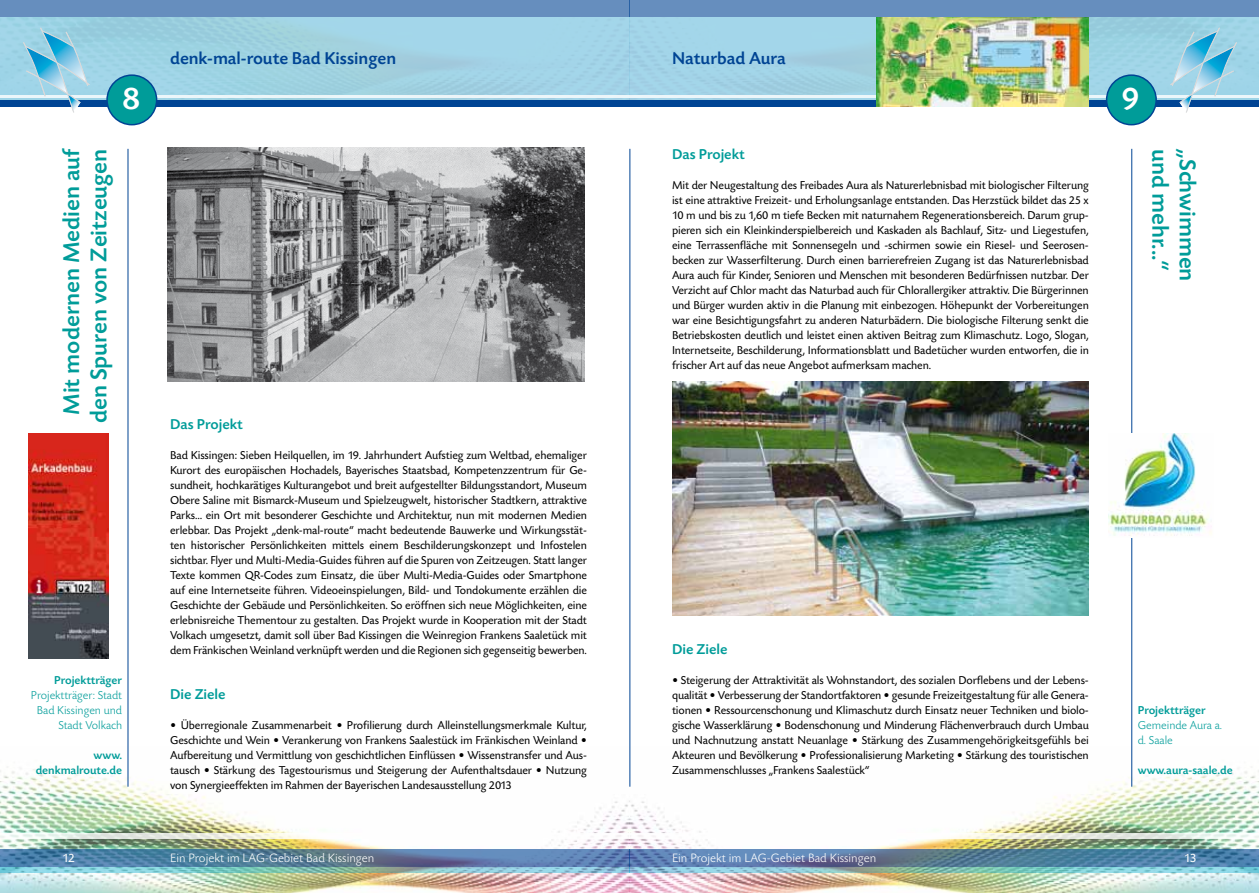
<style>
.page{position:relative;width:1259px;height:893px;background:#fff}
.page>*{position:absolute;margin:0;border:0;box-sizing:border-box;transform-origin:0 0}
.t1{font:500 33px "Today SB";color:#fff}
.t2{font:500 24px/27px "Today SB";color:#009c99;text-align:center}
.t3{font:500 18px "Today SB";color:#004494}
.t4{font:500 15px "Today SB";color:#009c99}
.t5{font:300 12.75px "Today SB";color:#fff}
.t6{font:12.75px "Today SB";color:#fff}
.t7{font:12px/15px "Today SB";letter-spacing:-.01em;color:#000;text-align:justify}
.t8{font:300 12px/15px "Today SB";color:#009c99}
.t9{font:500 12px/15px "Today SB";color:#009c99;text-align:right}
</style>
<div class="page">
<div style="left:0;top:17px;width:629px;height:85px;background:#a1d4e4"></div>
<div style="left:0;top:100px;width:629px;height:6px;background:#004494"></div>
<hr style="left:0;top:95px;width:629px;height:3px;background:#fff">
<div style="left:629px;top:17px;width:630px;height:84px;background:#a2d4e8"></div>
<div style="left:629px;top:0;width:630px;height:17px;background:#668ebe"></div>
<div style="left:629px;top:100px;width:630px;height:6px;background:#004494"></div>
<hr style="left:629px;top:95px;width:630px;height:3px;background:#fff">
<div style="left:0;top:0;width:629px;height:17px;background:#668ebe"></div>
<img style="left:0;top:744px;width:1259px;height:149px">
<svg style="left:0;top:833px;width:629px;height:6px"></svg>
<svg style="left:0;top:867px;width:629px;height:6px;background:#86c5c8"></svg>
<svg style="left:0;top:849px;width:629px;height:18px;background:#557ca2"></svg>
<svg style="left:23px;top:27px;width:67px;height:86px"></svg>
<svg style="left:1169px;top:27px;width:68px;height:86px"></svg>
<svg style="left:629px;top:833px;width:630px;height:6px"></svg>
<svg style="left:629px;top:867px;width:630px;height:6px;background:#85c5c8"></svg>
<svg style="left:629px;top:849px;width:630px;height:18px;background:#557ca2"></svg>
<hr style="left:1131px;top:149px;width:1px;height:638px;background:#004494">
<div style="left:107px;top:75px;width:50px;height:50px;background:#009c99;border-radius:50%"></div>
<div style="left:106px;top:74px;width:51px;height:51px;border:2px solid #004494;border-radius:50%"></div>
<div style="left:1106px;top:75px;width:50px;height:50px;background:#009c99;border-radius:50%"></div>
<div style="left:1106px;top:74px;width:51px;height:51px;border:2px solid #004494;border-radius:50%"></div>
<hr style="left:128px;top:149px;width:1px;height:638px;background:#004494">
<hr style="left:629px;top:149px;width:1px;height:638px;background:#004494">
<img style="left:29px;top:434px;width:80px;height:224px">
<img style="left:168px;top:148px;width:416px;height:234px">
<img style="left:1108px;top:434px;width:104px;height:104px">
<img style="left:672px;top:382px;width:417px;height:233px">
<img style="left:876px;top:17px;width:213px;height:89px">
<h3 class="t3" style="left:170px;top:49px;width:227px">denk-mal-route Bad Kissingen</h3>
<h3 class="t3" style="left:672px;top:49px;width:115px">Naturbad Aura</h3>
<h1 class="t1" style="left:122px;top:81px;width:20px">8</h1>
<h1 class="t1" style="left:1121px;top:81px;width:20px">9</h1>
<p class="t4" style="left:672px;top:146px;width:74px">Das Projekt</p>
<p class="t7" style="left:672px;top:178px;width:418px">Mit der Neugestaltung des Freibades Aura als Naturerlebnisbad mit biologischer Filterung ist eine attraktive Freizeit- und Erholungsanlage entstanden. Das Herzstück bildet das 25 x 10 m und bis zu 1,60 m tiefe Becken mit naturnahem Regenerationsbereich. Darum grup&shy;pieren sich ein Kleinkinderspielbereich und Kaskaden als Bachlauf, Sitz- und Liegestufen, eine Terrassenfläche mit Sonnensegeln und -schirmen sowie ein Riesel- und Seerosen&shy;becken zur Wasserfilterung. Durch einen barrierefreien Zugang ist das Naturerlebnisbad Aura auch für Kinder, Senioren und Menschen mit besonderen Bedürfnissen nutzbar. Der Verzicht auf Chlor macht das Naturbad auch für Chlorallergiker attraktiv. Die Bürgerinnen und Bürger wurden aktiv in die Planung mit einbezogen. Höhepunkt der Vorbereitungen war eine Besichtigungsfahrt zu anderen Naturbädern. Die biologische Filterung senkt die Betriebskosten deutlich und leistet einen aktiven Beitrag zum Klimaschutz. Logo, Slogan, Internetseite, Beschilderung, Informationsblatt und Badetücher wurden entworfen, die in frischer Art auf das neue Angebot aufmerksam machen.</p>
<h2 class="t2" style="left:59px;top:423px;width:277px;rotate:-90deg">Mit modernen Medien auf den Spuren von Zeitzeugen</h2>
<h2 class="t2" style="left:1173px;top:149px;width:124px;rotate:90deg">und mehr...“</h2>
<h2 class="t2" style="left:1200px;top:149px;width:134px;rotate:90deg">„Schwimmen</h2>
<p class="t4" style="left:170px;top:416px;width:74px">Das Projekt</p>
<p class="t7" style="left:170px;top:448px;width:418px">Bad Kissingen: Sieben Heilquellen, im 19. Jahrhundert Aufstieg zum Weltbad, ehemaliger Kurort des europäischen Hochadels, Bayerisches Staatsbad, Kompetenzzentrum für Ge&shy;sundheit, hochkarätiges Kulturangebot und breit aufgestellter Bildungsstandort, Museum Obere Saline mit Bismarck-Museum und Spielzeugwelt, historischer Stadtkern, attraktive Parks… ein Ort mit besonderer Geschichte und Architektur, nun mit modernen Medien erlebbar. Das Projekt „denk-mal-route“ macht bedeutende Bauwerke und Wirkungsstät&shy;ten historischer Persönlichkeiten mittels einem Beschilderungskonzept und Infostelen sichtbar. Flyer und Multi-Media-Guides führen auf die Spuren von Zeitzeugen. Statt langer Texte kommen QR-Codes zum Einsatz, die über Multi-Media-Guides oder Smartphone auf eine Internetseite führen. Videoeinspielungen, Bild- und Tondokumente erzählen die Geschichte der Gebäude und Persönlichkeiten. So eröffnen sich neue Möglichkeiten, eine erlebnisreiche Thementour zu gestalten. Das Projekt wurde in Kooperation mit der Stadt Volkach umgesetzt, damit soll über Bad Kissingen die Weinregion Frankens Saaletück mit dem Fränkischen Weinland verknüpft werden und die Regionen sich gegenseitig bewerben.</p>
<p class="t4" style="left:170px;top:686px;width:57px">Die Ziele</p>
<p class="t7" style="left:170px;top:718px;width:418px">• Überregionale Zusammenarbeit • Profilierung durch Alleinstellungsmerkmale Kultur, Geschichte und Wein • Verankerung von Frankens Saalestück im Fränkischen Weinland • Aufbereitung und Vermittlung von geschichtlichen Einflüssen • Wissenstransfer und Aus&shy;tausch • Stärkung des Tagestourismus und Steigerung der Aufenthaltsdauer • Nutzung von Synergieeffekten im Rahmen der Bayerischen Landesausstellung 2013</p>
<p class="t4" style="left:672px;top:641px;width:57px">Die Ziele</p>
<p class="t7" style="left:672px;top:673px;width:418px">• Steigerung der Attraktivität als Wohnstandort, des sozialen Dorflebens und der Lebens&shy;qualität • Verbesserung der Standortfaktoren • gesunde Freizeitgestaltung für alle Genera&shy;tionen • Ressourcenschonung und Klimaschutz durch Einsatz neuer Techniken und biolo&shy;gische Wasserklärung • Bodenschonung und Minderung Flächenverbrauch durch Umbau und Nachnutzung anstatt Neuanlage • Stärkung des Zusammengehörigkeitsgefühls bei Akteuren und Bevölkerung • Professionalisierung Marketing • Stärkung des touristischen Zusammenschlusses „Frankens Saalestück“</p>
<p class="t9" style="left:54px;top:673px;width:69px">Projektträger</p>
<p class="t8" style="left:31px;top:688px;width:93px;text-align:right">Projektträger: Stadt<br>Bad Kissingen und<br>Stadt Volkach</p>
<p class="t9" style="left:36px;top:748px;width:88px">www. denkmalroute.de</p>
<p class="t9" style="left:1137px;top:703px;width:69px">Projektträger</p>
<p class="t8" style="left:1137px;top:718px;width:86px">Gemeinde Aura a. d. Saale</p>
<p class="t9" style="left:1137px;top:763px;width:96px">www.aura-saale.de</p>
<p class="t6" style="left:63px;top:851px;width:14px">12</p>
<p class="t5" style="left:170px;top:851px;width:206px">Ein Projekt im LAG-Gebiet Bad Kissingen</p>
<p class="t5" style="left:672px;top:851px;width:206px">Ein Projekt im LAG-Gebiet Bad Kissingen</p>
<p class="t6" style="left:1184px;top:851px;width:14px">13</p>
</div>
